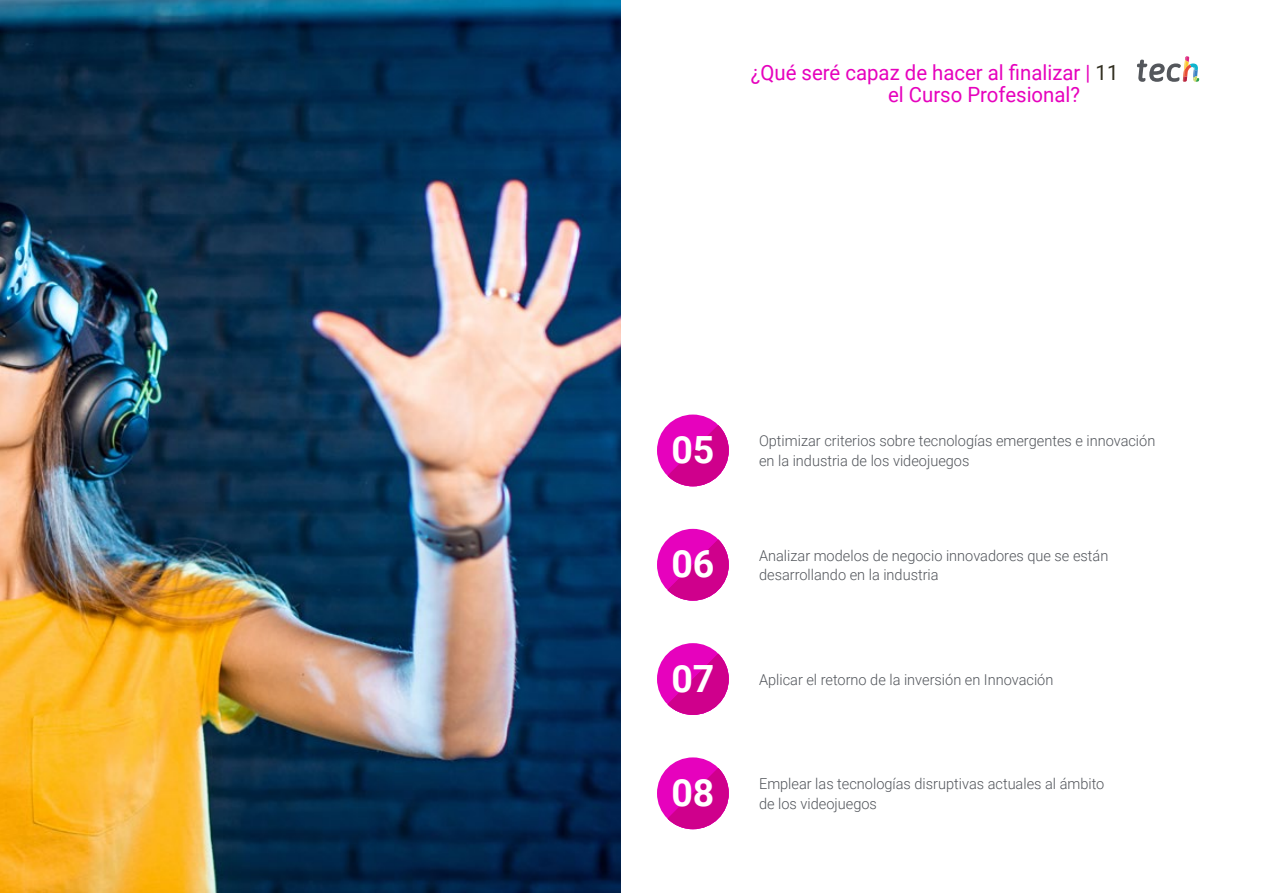
<style>
.page{position:relative;width:1263px;height:893px;background:#fff}
.page>*{position:absolute;margin:0;border:0;box-sizing:border-box;transform-origin:0 0}
.t1{font:700 37.5px "Roboto";color:#fff}
.t2{font:21px/22.5px "Roboto";color:#e602bd}
.t3{font:300 15px/19.5px "Roboto";color:#52555b}
.s1{color:#312e20}
</style>
<div class="page">
<img style="left:0;top:0;width:621px;height:893px">
<svg style="left:1137px;top:56px;width:62px;height:26px"></svg>
<div style="left:657px;top:529px;width:72px;height:72px;background:#e602bd;border-radius:50%"></div>
<svg style="left:667px;top:539px;width:62px;height:62px"></svg>
<div style="left:657px;top:757px;width:72px;height:72px;background:#e602bd;border-radius:50%"></div>
<svg style="left:667px;top:768px;width:62px;height:61px"></svg>
<div style="left:657px;top:643px;width:72px;height:72px;background:#e602bd;border-radius:50%"></div>
<svg style="left:667px;top:654px;width:62px;height:61px"></svg>
<div style="left:657px;top:415px;width:72px;height:71px;background:#e602bd;border-radius:50%"></div>
<svg style="left:667px;top:425px;width:62px;height:61px"></svg>
<h2 class="t2" style="left:888px;top:60px;width:232px;text-indent:-137px">¿Qué seré capaz de hacer al finalizar | <span class="s1">11 </span>el Curso Profesional?</h2>
<h1 class="t1" style="left:671px;top:424px;width:45px">05</h1>
<p class="t3" style="left:759px;top:431px;width:398px">Optimizar criterios sobre tecnologías emergentes e innovación</p>
<p class="t3" style="left:759px;top:450px;width:212px">en la industria de los videojuegos</p>
<h1 class="t1" style="left:671px;top:538px;width:45px">06</h1>
<p class="t3" style="left:759px;top:545px;width:351px">Analizar modelos de negocio innovadores que se están desarrollando en la industria</p>
<h1 class="t1" style="left:671px;top:652px;width:45px">07</h1>
<p class="t3" style="left:759px;top:669px;width:296px">Aplicar el retorno de la inversión en Innovación</p>
<h1 class="t1" style="left:671px;top:766px;width:45px">08</h1>
<p class="t3" style="left:759px;top:773px;width:347px">Emplear las tecnologías disruptivas actuales al ámbito de los videojuegos</p>
</div>
